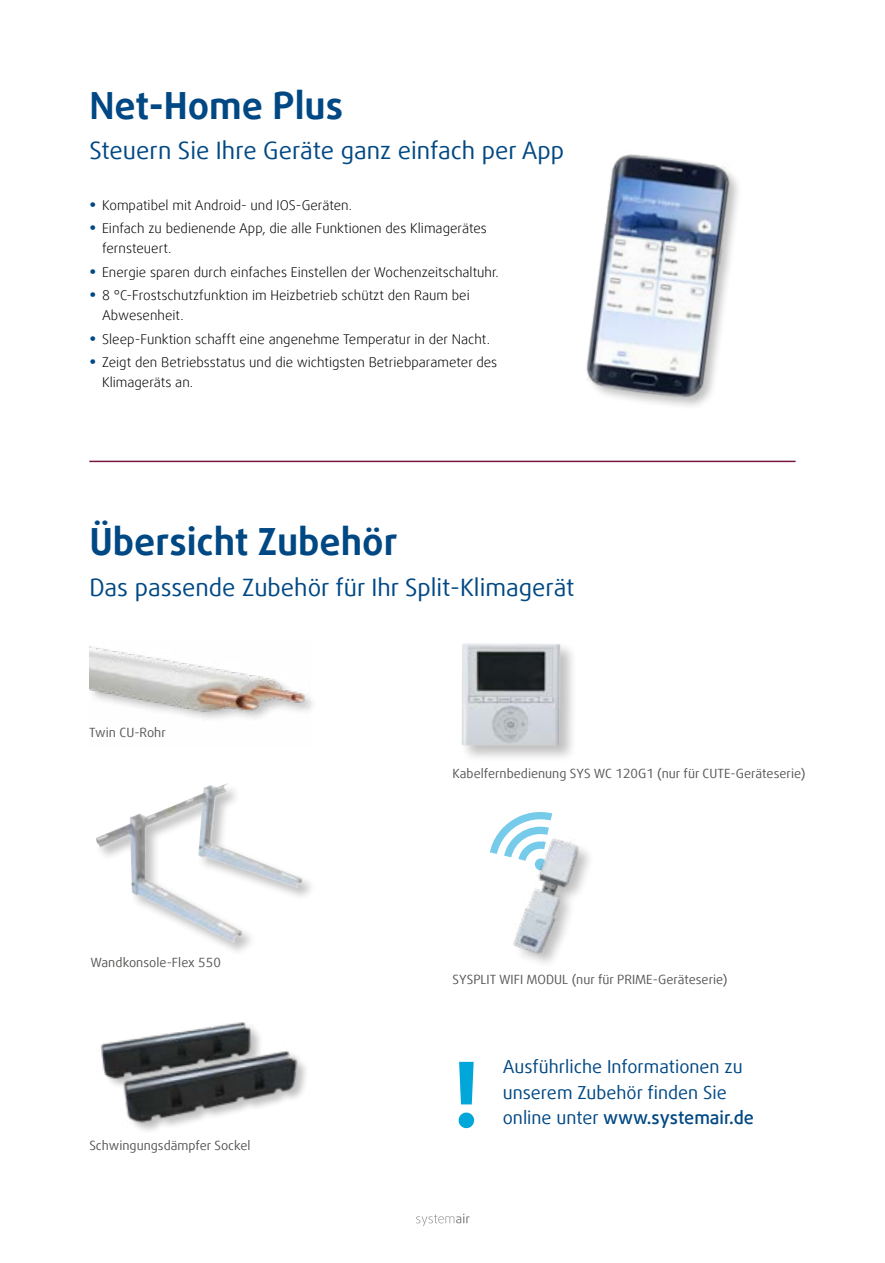
<style>
.page{position:relative;width:885px;height:1263px;background:#fff}
.page>*{position:absolute;margin:0;border:0;box-sizing:border-box;transform-origin:0 0}
.t1{font:700 90.45px "Daxline Offc Pro";color:#00a7d8}
.t2{font:700 37.5px "Daxline Offc Pro";color:#004884}
.t3{font:24px "Daxline Offc Pro";color:#004884}
.t4{font:18px/25.5px "Daxline Offc Pro";color:#004884}
.t5{font:500 18px "Daxline Offc Pro";color:#004884}
.t6{font:300 13.5px/19.5px "Daxline Offc Pro";color:#000}
.t7{font:12.75px "Daxline Offc Pro";color:#575756}
.s1{font-weight:700;font-size:16.5px;color:#004884}
.s2{font-weight:400}
</style>
<div class="page">
<svg style="left:416px;top:1213px;width:53px;height:13px"></svg>
<img style="left:96px;top:783px;width:206px;height:160px">
<img style="left:100px;top:1022px;width:206px;height:107px">
<img style="left:89px;top:646px;width:221px;height:74px">
<img style="left:586px;top:154px;width:152px;height:252px">
<div style="left:460px;top:640px;width:117px;height:122px;background:#000;opacity:.25"></div>
<img style="left:461px;top:643px;width:99px;height:102px">
<hr style="left:89px;top:461px;width:706px;height:1px;background:#751742">
<svg style="left:490px;top:812px;width:62px;height:42px"></svg>
<img style="left:494px;top:834px;width:96px;height:128px">
<h2 class="t2" style="left:89px;top:80px;width:255px">Net-Home Plus</h2>
<h3 class="t3" style="left:89px;top:135px;width:476px">Steuern Sie Ihre Geräte ganz einfach per App</h3>
<p class="t6" style="left:89px;top:195px;width:264px"><span class="s1">•</span> Kompatibel mit Android- und IOS-Geräten.</p>
<p class="t6" style="left:102px;top:219px;width:386px;text-indent:-13px"><span class="s1">•</span> Einfach zu bedienende App, die alle Funktionen des Klimagerätes fernsteuert.</p>
<p class="t6" style="left:89px;top:262px;width:411px"><span class="s1">•</span> Energie sparen durch einfaches Einstellen der Wochenzeitschaltuhr.</p>
<p class="t6" style="left:102px;top:286px;width:369px;text-indent:-13px"><span class="s1">•</span> 8 °C-Frostschutzfunktion im Heizbetrieb schützt den Raum bei<br>Abwesenheit.</p>
<p class="t6" style="left:89px;top:329px;width:402px"><span class="s1">•</span> Sleep-Funktion schafft eine angenehme Temperatur in der Nacht.</p>
<p class="t6" style="left:102px;top:353px;width:396px;text-indent:-13px"><span class="s1">•</span> Zeigt den Betriebsstatus und die wichtigsten Betriebparameter des<br>Klimageräts an.</p>
<h2 class="t2" style="left:89px;top:517px;width:310px">Übersicht Zubehör</h2>
<h3 class="t3" style="left:89px;top:571px;width:486px">Das passende Zubehör für Ihr Split-Klimagerät</h3>
<p class="t7" style="left:89px;top:724px;width:78px">Twin CU-Rohr</p>
<p class="t7" style="left:90px;top:954px;width:132px">Wandkonsole-Flex 550</p>
<p class="t7" style="left:89px;top:1137px;width:163px">Schwingungsdämpfer Sockel</p>
<p class="t7" style="left:452px;top:765px;width:354px">Kabelfernbedienung SYS WC 120G1 (nur für CUTE-Geräteserie)</p>
<p class="t7" style="left:452px;top:971px;width:276px">SYSPLIT WIFI MODUL (nur für PRIME-Geräteserie)</p>
<h1 class="t1" style="left:453px;top:1035px;width:28px">!</h1>
<h3 class="t4" style="left:502px;top:1054px;width:241px">Ausführliche Informationen zu unserem Zubehör finden Sie</h3>
<h3 class="t5" style="left:502px;top:1106px;width:253px"><span class="s2">online unter</span> www.systemair.de</h3>
</div>
